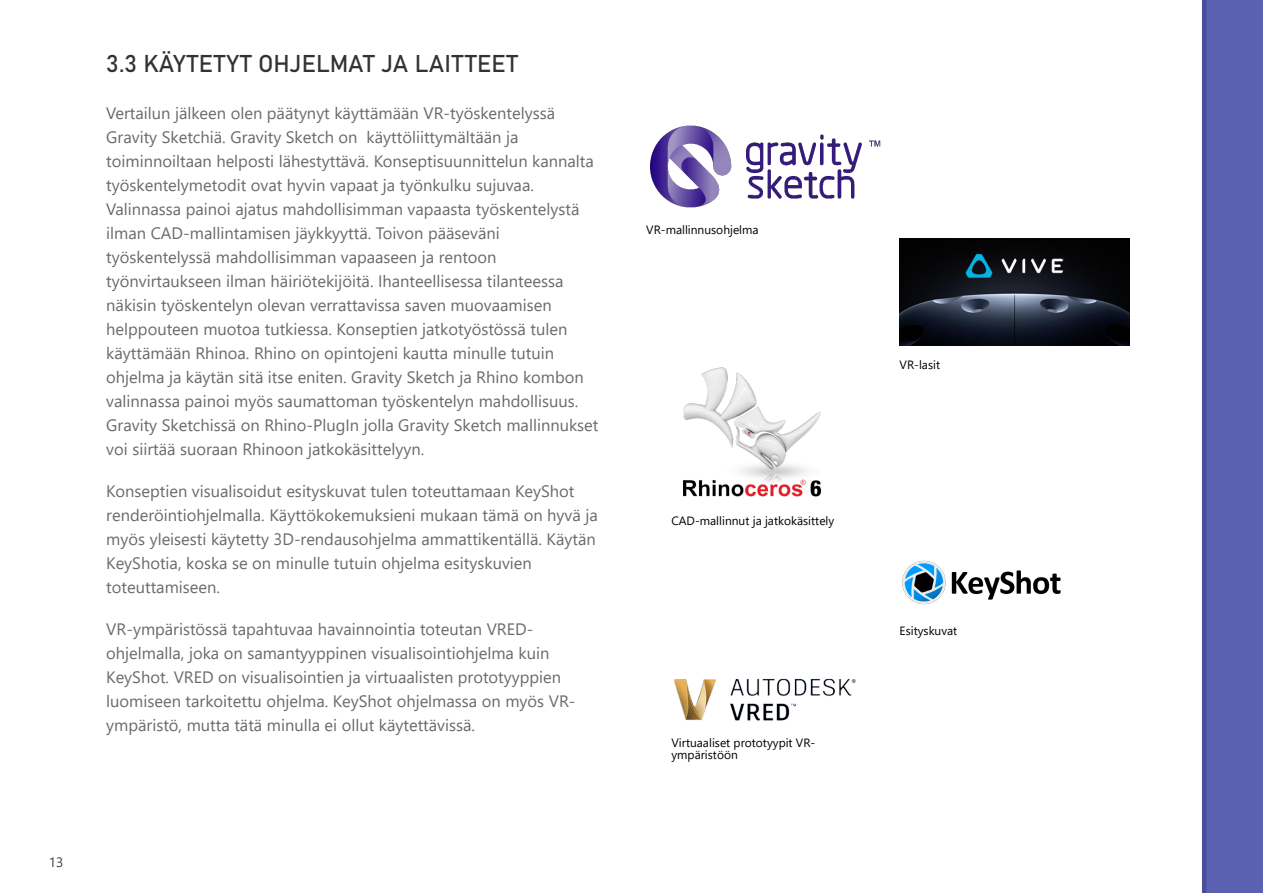
<style>
.page{position:relative;width:1263px;height:893px;background:#fff}
.page>*{position:absolute;margin:0;border:0;box-sizing:border-box;transform-origin:0 0}
.t1{font:24px "Bahnschrift";color:#333}
.t2{font:16.5px/24px "Segoe UI";color:#6a6a6a}
.t3{font:13.5px "Segoe UI";color:#404040}
.t4{font:12px/12px "Segoe UI";color:#000}
</style>
<div class="page">
<img style="left:650px;top:125px;width:231px;height:83px">
<img style="left:684px;top:367px;width:136px;height:130px">
<img style="left:902px;top:560px;width:159px;height:45px">
<img style="left:900px;top:238px;width:229px;height:107px">
<div style="left:1202px;top:0;width:61px;height:893px;background:#5c60b1"></div>
<img style="left:674px;top:678px;width:182px;height:43px">
<h1 class="t1" style="left:106px;top:53px;width:413px">3.3 KÄYTETYT OHJELMAT JA LAITTEET</h1>
<p class="t2" style="left:106px;top:102px;width:494px">Vertailun jälkeen olen päätynyt käyttämään VR-työskentelyssä Gravity Sketchiä. Gravity Sketch on käyttöliittymältään ja toiminnoiltaan helposti lähestyttävä. Konseptisuunnittelun kannalta työskentelymetodit ovat hyvin vapaat ja työnkulku sujuvaa.<br>Valinnassa painoi ajatus mahdollisimman vapaasta työskentelystä ilman CAD-mallintamisen jäykkyyttä. Toivon pääseväni työskentelyssä mahdollisimman vapaaseen ja rentoon työnvirtaukseen ilman häiriötekĳöitä. Ihanteellisessa tilanteessa näkisin työskentelyn olevan verrattavissa saven muovaamisen helppouteen muotoa tutkiessa. Konseptien jatkotyöstössä tulen käyttämään Rhinoa. Rhino on opintojeni kautta minulle tutuin ohjelma ja käytän sitä itse eniten. Gravity Sketch ja Rhino kombon valinnassa painoi myös saumattoman työskentelyn mahdollisuus.<br>Gravity Sketchissä on Rhino-PlugIn jolla Gravity Sketch mallinnukset voi siirtää suoraan Rhinoon jatkokäsittelyyn.</p>
<p class="t2" style="left:106px;top:480px;width:493px">Konseptien visualisoidut esityskuvat tulen toteuttamaan KeyShot renderöintiohjelmalla. Käyttökokemuksieni mukaan tämä on hyvä ja myös yleisesti käytetty 3D-rendausohjelma ammattikentällä. Käytän KeyShotia, koska se on minulle tutuin ohjelma esityskuvien toteuttamiseen.</p>
<p class="t2" style="left:106px;top:618px;width:471px">VR-ympäristössä tapahtuvaa havainnointia toteutan VRED&shy;ohjelmalla, joka on samantyyppinen visualisointiohjelma kuin KeyShot. VRED on visualisointien ja virtuaalisten prototyyppien luomiseen tarkoitettu ohjelma. KeyShot ohjelmassa on myös VR&shy;ympäristö, mutta tätä minulla ei ollut käytettävissä.</p>
<p class="t3" style="left:49px;top:857px;width:16px">13</p>
<p class="t4" style="left:646px;top:224px;width:114px">VR-mallinnusohjelma</p>
<p class="t4" style="left:671px;top:516px;width:164px">CAD-mallinnut ja jatkokäsittely</p>
<p class="t4" style="left:671px;top:738px;width:145px">Virtuaaliset prototyypit VR&shy;ympäristöön</p>
<p class="t4" style="left:900px;top:359px;width:42px">VR-lasit</p>
<p class="t4" style="left:900px;top:626px;width:59px">Esityskuvat</p>
</div>
